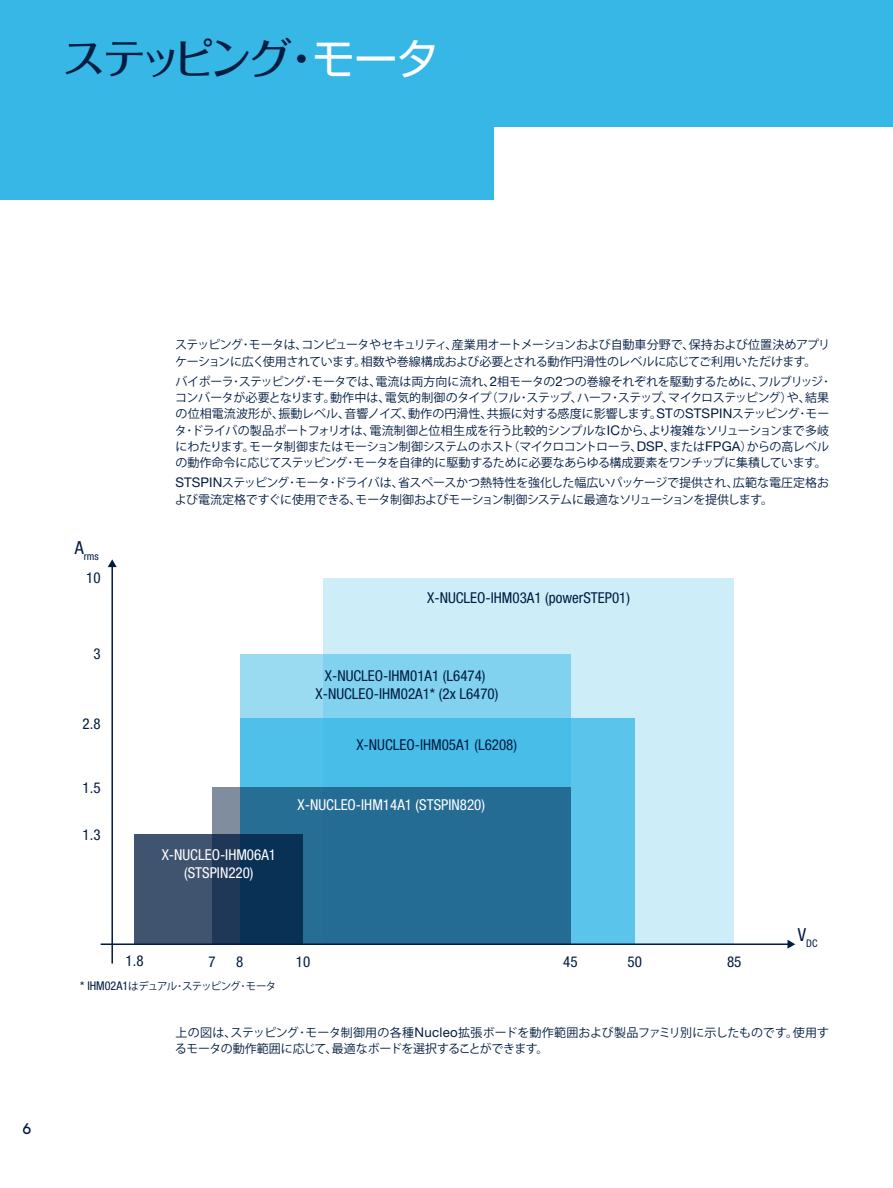
<style>
.page{position:relative;width:893px;height:1188px;background:#fff}
.page>*{position:absolute;margin:0;border:0;box-sizing:border-box;transform-origin:0 0}
.t1{font:500 42.9px "Folk Pro";letter-spacing:-.155em;color:#001c40}
.t2{font:condensed 15px/18px "Helvetica Neue LT Std";color:#001c40;text-align:center}
.t3{font:condensed 15px/18px "Helvetica Neue LT Std";color:#fff;text-align:center}
.t4{font:500 15px "Lubalin Graph Std";color:#001c40}
.t5{font:12px/16.2px "Koz Go Pro";letter-spacing:-.025em;color:#001c40}
.t6{font:10.5px "Koz Go Pr 6 N";letter-spacing:-.08em;color:#001c40}
.t7{font:condensed 10.5px "Helvetica Neue LT Std";color:#001c40}
.s1{font-family:"Shin Go Pro";font-weight:400;color:#fff}
.s2{font-family:"Helvetica Neue LT Std";font-size:13.35px}
.s3{font-family:"Helvetica Neue LT Std";font-stretch:condensed;font-size:12.15px}
</style>
<div class="page">
<hr style="left:111px;top:566px;width:2px;height:398px;background:#001c40">
<svg style="left:108px;top:559px;width:9px;height:8px"></svg>
<div style="left:324px;top:578px;width:410px;height:366px;background:#cdedf8"></div>
<div style="left:240px;top:654px;width:330px;height:290px;background:linear-gradient(to right,#95d9f1,#79cfee)"></div>
<div style="left:240px;top:718px;width:395px;height:226px;background:#4fc0e9"></div>
<div style="left:212px;top:787px;width:358px;height:157px;background:#246c94"></div>
<svg style="left:135px;top:834px;width:168px;height:109px;background:#274261"></svg>
<hr style="left:101px;top:943px;width:688px;height:2px;background:#001c40">
<svg style="left:787px;top:940px;width:8px;height:9px"></svg>
<div style="left:0;top:0;width:494px;height:200px;background:#36b7e6"></div>
<div style="left:0;top:0;width:893px;height:126px;background:#36b7e6"></div>
<h1 class="t1" style="left:62px;top:22px;width:378px">ステッピング･<span class="s1">モータ</span></h1>
<p class="t4" style="left:23px;top:1119px;width:10px">6</p>
<p class="t7" style="left:75px;top:550px;width:25px"><sup>A</sup>rms</p>
<p class="t2" style="left:86px;top:569px;width:16px">10</p>
<p class="t2" style="left:93px;top:645px;width:9px">3</p>
<p class="t2" style="left:83px;top:714px;width:20px">2.8</p>
<p class="t2" style="left:83px;top:778px;width:20px">1.5</p>
<p class="t2" style="left:83px;top:825px;width:20px">1.3</p>
<p class="t5" style="left:175px;top:337px;width:657px">ステッピング･モータは、コンピュータやセキュリティ、産業用オートメーションおよび自動車分野で、保持および位置決めアプリケーションに広く使用されています。相数や巻線構成および必要とされる動作円滑性のレベルに応じてご利用いただけます。</p>
<p class="t5" style="left:175px;top:374px;width:656px;text-align:justify">バイポーラ･ステッピング･モータでは、電流は両方向に流れ、<span class="s2">2</span>相モータの<span class="s2">2</span>つの巻線それぞれを駆動するために、フルブリッジ･コンバータが必要となります。動作中は、電気的制御のタイプ（フル･ステップ、ハーフ･ステップ、マイクロステッピング）や、結果の位相電流波形が、振動レベル、音響ノイズ、動作の円滑性、共振に対する感度に影響します。<span class="s2">ST</span>の<span class="s2">STSPIN</span>ステッピング･モータ･ドライバの製品ポートフォリオは、電流制御と位相生成を行う比較的シンプルな<span class="s2">IC</span>から、より複雑なソリューションまで多岐にわたります。モータ制御またはモーション制御システムのホスト（マイクロコントローラ、<span class="s2">DSP</span>、または<span class="s2">FPGA</span>）からの高レベルの動作命令に応じてステッピング･モータを自律的に駆動するために必要なあらゆる構成要素をワンチップに集積しています。</p>
<p class="t5" style="left:175px;top:475px;width:656px"><span class="s2">STSPIN</span>ステッピング･モータ･ドライバは、省スペースかつ熱特性を強化した幅広いパッケージで提供され、広範な電圧定格および電流定格ですぐに使用できる、モータ制御およびモーション制御システムに最適なソリューションを提供します。</p>
<p class="t2" style="left:427px;top:588px;width:204px">X-NUCLEO-IHM03A1 (powerSTEP01)</p>
<p class="t2" style="left:316px;top:666px;width:184px">X-NUCLEO-IHM01A1 (L6474)<br>X-NUCLEO-IHM02A1* (2x L6470)</p>
<p class="t2" style="left:356px;top:736px;width:162px">X-NUCLEO-IHM05A1 (L6208)</p>
<p class="t3" style="left:162px;top:845px;width:116px">X-NUCLEO-IHM06A1 (STSPIN220)</p>
<p class="t3" style="left:298px;top:795px;width:189px">X-NUCLEO-IHM14A1 (STSPIN820)</p>
<p class="t7" style="left:798px;top:937px;width:21px"><sup>V</sup>DC</p>
<p class="t2" style="left:126px;top:952px;width:19px">1.8</p>
<p class="t6" style="left:80px;top:980px;width:198px"><span class="s3">* IHM02A1</span>はデュアル･ステッピング･モータ</p>
<p class="t2" style="left:209px;top:952px;width:9px">7</p>
<p class="t2" style="left:236px;top:952px;width:9px">8</p>
<p class="t2" style="left:296px;top:952px;width:16px">10</p>
<p class="t2" style="left:563px;top:952px;width:16px">45</p>
<p class="t2" style="left:627px;top:952px;width:16px">50</p>
<p class="t2" style="left:727px;top:952px;width:16px">85</p>
<p class="t5" style="left:175px;top:1024px;width:656px">上の図は、ステッピング･モータ制御用の各種<span class="s2">Nucleo</span>拡張ボードを動作範囲および製品ファミリ別に示したものです。使用するモータの動作範囲に応じて、最適なボードを選択することができます。</p>
</div>
